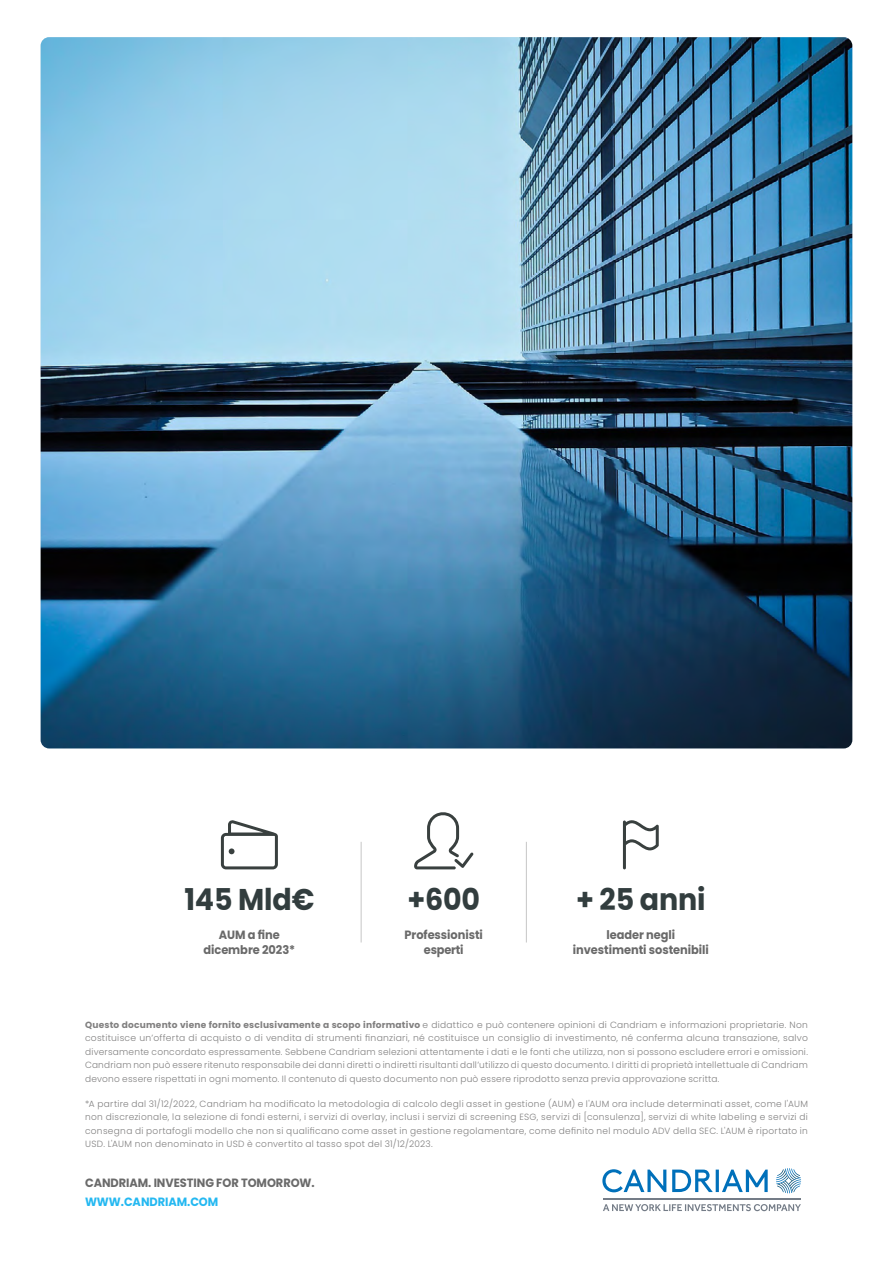
<style>
.page{position:relative;width:893px;height:1263px;background:#fff}
.page>*{position:absolute;margin:0;border:0;box-sizing:border-box;transform-origin:0 0}
.t1{font:700 30px "Poppins";letter-spacing:-.005em;color:#323d3e;scale:.95 1}
.t2{font:700 12px/15px "Poppins";letter-spacing:-.005em;color:#6a6a6a;text-align:center;scale:.95 1}
.t3{font:700 12px "Poppins";letter-spacing:-.005em;color:#24b8f1;scale:.95 1}
.t4{font:300 9px/13.5px "Poppins";letter-spacing:.03em;color:#818080;text-align:justify}
.s1{font-weight:700}
</style>
<div class="page">
<img style="left:41px;top:37px;width:811px;height:711px">
<svg style="left:776px;top:1168px;width:25px;height:25px"></svg>
<svg style="left:603px;top:1204px;width:198px;height:7px"></svg>
<hr style="left:603px;top:1198px;width:198px;height:1px;background:#747c87">
<svg style="left:602px;top:1169px;width:166px;height:23px"></svg>
<hr style="left:361px;top:842px;width:1px;height:100px;background:#c6c6c6">
<hr style="left:526px;top:842px;width:1px;height:100px;background:#c6c6c6">
<svg style="left:414px;top:812px;width:60px;height:57px"></svg>
<svg style="left:221px;top:820px;width:57px;height:49px"></svg>
<svg style="left:623px;top:820px;width:36px;height:49px"></svg>
<h1 class="t1" style="left:184px;top:882px;width:138px">145 Mld€</h1>
<h2 class="t2" style="left:203px;top:927px;width:98px">AUM a fine dicembre 2023*</h2>
<h1 class="t1" style="left:407px;top:882px;width:78px">+600</h1>
<h2 class="t2" style="left:405px;top:927px;width:84px">Professionisti esperti</h2>
<h1 class="t1" style="left:576px;top:882px;width:138px">+ 25 anni</h1>
<h2 class="t2" style="left:573px;top:927px;width:145px">leader negli investimenti sostenibili</h2>
<p class="t4" style="left:85px;top:1018px;width:724px"><span class="s1">Questo documento viene fornito esclusivamente a scopo informativo</span> e didattico e può contenere opinioni di Candriam e informazioni proprietarie. Non costituisce un’offerta di acquisto o di vendita di strumenti finanziari, né costituisce un consiglio di investimento, né conferma alcuna transazione, salvo diversamente concordato espressamente. Sebbene Candriam selezioni attentamente i dati e le fonti che utilizza, non si possono escludere errori e omissioni.<br>Candriam non può essere ritenuto responsabile dei danni diretti o indiretti risultanti dall’utilizzo di questo documento. I diritti di proprietà intellettuale di Candriam devono essere rispettati in ogni momento. Il contenuto di questo documento non può essere riprodotto senza previa approvazione scritta.</p>
<p class="t4" style="left:85px;top:1097px;width:724px">*A partire dal 31/12/2022, Candriam ha modificato la metodologia di calcolo degli asset in gestione (AUM) e l'AUM ora include determinati asset, come l'AUM non discrezionale, la selezione di fondi esterni, i servizi di overlay, inclusi i servizi di screening ESG, servizi di [consulenza], servizi di white labeling e servizi di consegna di portafogli modello che non si qualificano come asset in gestione regolamentare, come definito nel modulo ADV della SEC. L'AUM è riportato in USD. L'AUM non denominato in USD è convertito al tasso spot del 31/12/2023.</p>
<h2 class="t2" style="left:85px;top:1175px;width:243px">CANDRIAM. INVESTING FOR TOMORROW.</h2>
<h2 class="t3" style="left:85px;top:1194px;width:142px">WWW.CANDRIAM.COM</h2>
</div>
